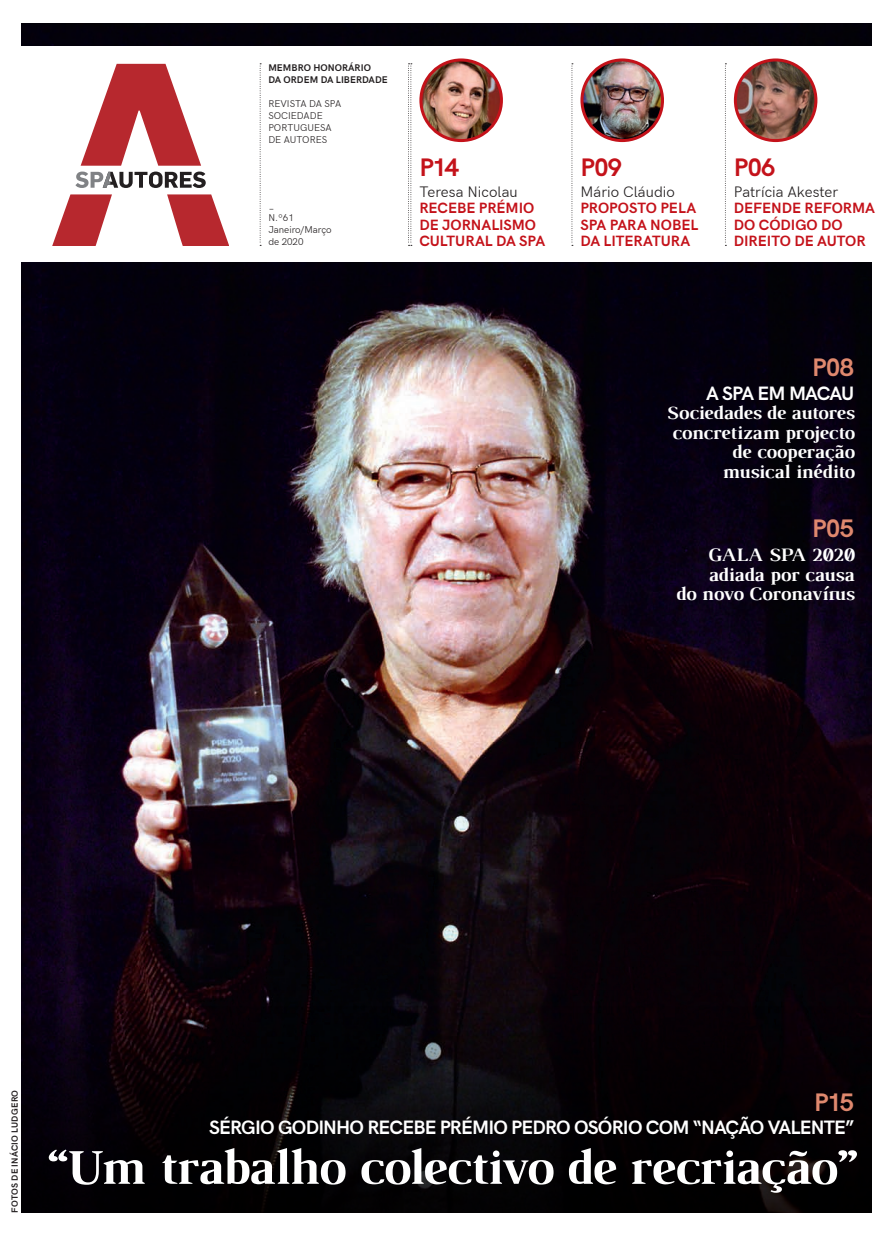
<style>
.page{position:relative;width:893px;height:1234px;background:#fff}
.page>*{position:absolute;margin:0;border:0;box-sizing:border-box;transform-origin:0 0}
.t1{font:700 51px "Luthier";letter-spacing:-.025em;color:#fff}
.t2{font:700 25.5px "HK Grotesk";letter-spacing:-.05em;color:#c4121a}
.t3{font:700 25.5px "HK Grotesk";letter-spacing:-.04em;color:#df886e}
.t4{font:700 19.5px "HK Grotesk";letter-spacing:-.045em;color:#fff}
.t5{font:700 19.35px/19.4px "Luthier";letter-spacing:-.01em;color:#fff;text-align:right}
.t6{font:700 15px/16.5px "HK Grotesk";color:#c4121a}
.t7{font:15px "HK Grotesk";color:#231f20}
.t8{font:9.75px/12px "HK Grotesk";color:#231f20}
.t9{font:700 9.75px/12px "HK Grotesk";letter-spacing:.005em;color:#231f20}
.t10{font:700 9px "HK Grotesk";letter-spacing:.025em;color:#231f20}
</style>
<div class="page">
<img style="left:21px;top:23px;width:851px;height:981px">
<svg style="left:21px;top:1004px;width:851px;height:208px;background:#060206"></svg>
<div style="left:0;top:46px;width:893px;height:216px;background:#fff"></div>
<svg style="left:725px;top:63px;width:1px;height:183px"></svg>
<svg style="left:572px;top:63px;width:1px;height:183px"></svg>
<svg style="left:408px;top:63px;width:4px;height:183px"></svg>
<svg style="left:260px;top:63px;width:1px;height:183px"></svg>
<svg style="left:52px;top:64px;width:177px;height:181px"></svg>
<img style="left:421px;top:60px;width:80px;height:80px;border-radius:40px">
<div style="left:419px;top:58px;width:84px;height:84px;border:3px solid #c4121a;border-radius:50%"></div>
<img style="left:582px;top:60px;width:80px;height:80px;border-radius:40px">
<div style="left:580px;top:58px;width:84px;height:84px;border:3px solid #c4121a;border-radius:50%"></div>
<img style="left:735px;top:60px;width:81px;height:80px;border-radius:40px">
<div style="left:734px;top:58px;width:83px;height:84px;border:3px solid #c4121a;border-radius:50%"></div>
<p class="t9" style="left:268px;top:62px;width:121px">MEMBRO HONORÁRIO<br>DA ORDEM DA LIBERDADE</p>
<p class="t8" style="left:268px;top:98px;width:74px">REVISTA DA SPA<br>SOCIEDADE<br>PORTUGUESA<br>DE AUTORES</p>
<p class="t8" style="left:268px;top:200px;width:65px">_<br>N.º61<br>Janeiro/Março de 2020</p>
<h2 class="t2" style="left:419px;top:157px;width:41px">P14</h2>
<p class="t7" style="left:419px;top:186px;width:100px">Teresa Nicolau</p>
<p class="t6" style="left:419px;top:201px;width:127px">RECEBE PRÉMIO<br>DE JORNALISMO<br>CULTURAL DA SPA</p>
<h2 class="t2" style="left:580px;top:157px;width:43px">P09</h2>
<p class="t7" style="left:580px;top:186px;width:96px">Mário Cláudio</p>
<p class="t6" style="left:580px;top:201px;width:119px">PROPOSTO PELA<br>SPA PARA NOBEL<br>DA LITERATURA</p>
<h2 class="t2" style="left:734px;top:157px;width:43px">P06</h2>
<p class="t7" style="left:734px;top:186px;width:106px">Patrícia Akester</p>
<p class="t6" style="left:734px;top:201px;width:143px">DEFENDE REFORMA<br>DO CÓDIGO DO<br>DIREITO DE AUTOR</p>
<h2 class="t3" style="left:812px;top:356px;width:44px">P08</h2>
<h3 class="t4" style="left:706px;top:385px;width:149px">A SPA EM MACAU</h3>
<p class="t5" style="left:666px;top:404px;width:189px">Sociedades de autores concretizam projecto de cooperação musical inédito</p>
<h2 class="t3" style="left:812px;top:518px;width:43px">P05</h2>
<p class="t5" style="left:676px;top:544px;width:180px">GALA SPA 2020 adiada por causa<br>do novo Coronavírus</p>
<p class="t10" style="left:11px;top:1212px;width:124px;rotate:-90deg">FOTOS DE INÁCIO LUDGERO</p>
<h2 class="t3" style="left:814px;top:1091px;width:41px">P15</h2>
<h3 class="t4" style="left:209px;top:1118px;width:647px">SÉRGIO GODINHO RECEBE PRÉMIO PEDRO OSÓRIO COM “NAÇÃO VALENTE”</h3>
<h1 class="t1" style="left:44px;top:1147px;width:811px">“Um trabalho colectivo de recriação”</h1>
</div>
